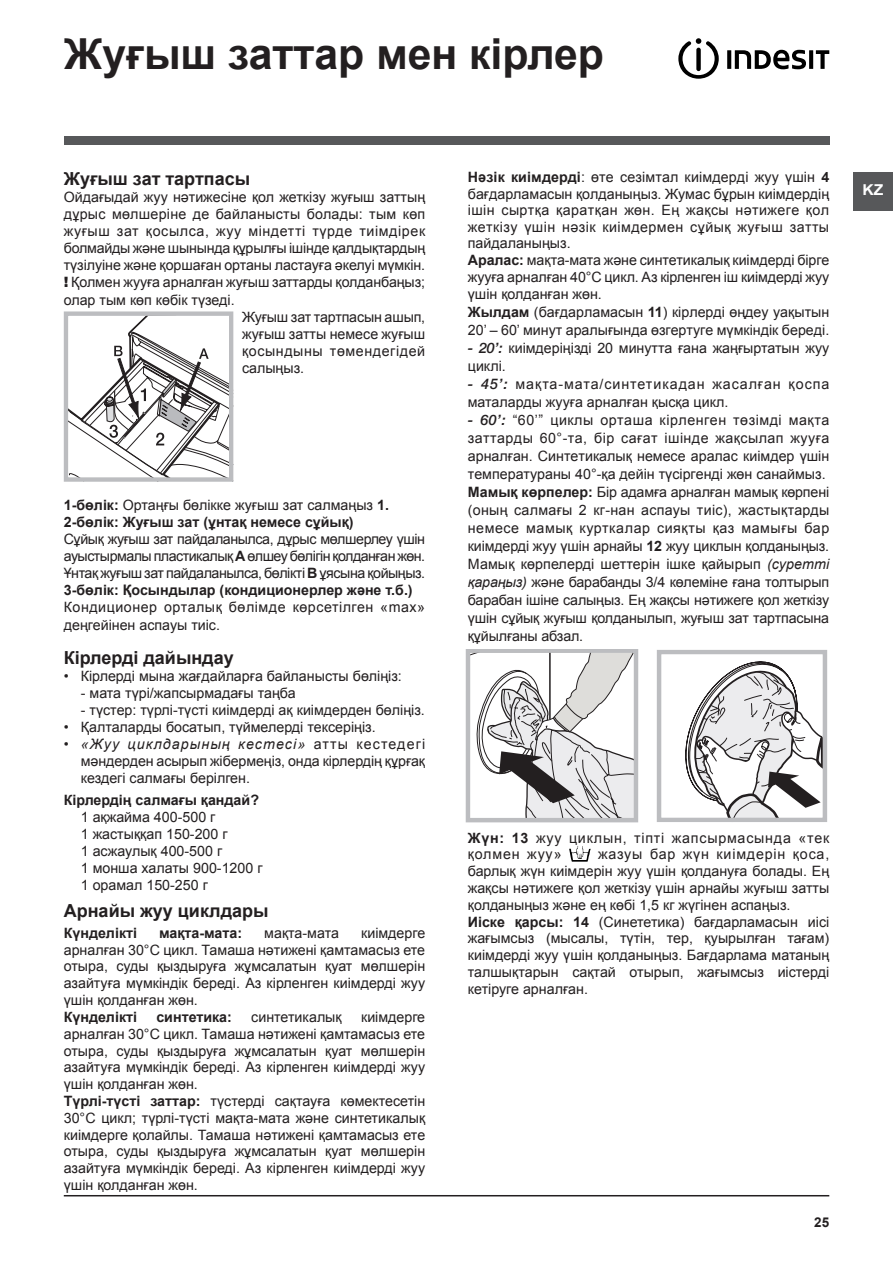
<style>
.page{position:relative;width:893px;height:1263px;background:#fff}
.page>*{position:absolute;margin:0;border:0;box-sizing:border-box;transform-origin:0 0}
.Titolo{font:700 42.75px "Arial";color:#231f20}
.titoletto{font:700 18px "Arial";color:#231f20}
.t1{font:700 15px "Arial";color:#fff;scale:1.05 1}
.Corpo_testo{font:14.25px/16.8px "Arial";color:#231f20;text-align:justify}
.titolletto_piccolo{font:700 14.25px "Arial";color:#231f20}
.Corpo_Testo_Rientro{font:14.25px/17.1px "Arial";letter-spacing:-.005em;color:#231f20;text-align:justify}
.Corpo_testo-2{font:14.25px/18px "Arial";letter-spacing:.045em;color:#231f20}
.Corpo_testo-3{font:14.25px/17.1px "Arial";letter-spacing:.035em;color:#231f20}
.Corpo_testo-4{font:14.25px/16.8px "Arial";letter-spacing:.055em;color:#231f20}
.titolletto_piccolo-2{font:14.25px "Arial";color:#231f20}
.Titolo_3{font:700 14.25px "Arial";color:#231f20}
.t2{font:700 13.5px "Arial";color:#231f20}
.s1{font-weight:900}
.s2{font-weight:700}
.s3{font-style:italic}
.s4{font-family:"Helvetica Neue";font-weight:500;font-style:italic}
</style>
<div class="page">
<hr style="left:64px;top:1195px;width:765px;height:1px;background:#231f20">
<div style="left:64px;top:136px;width:765px;height:9px;background:#57585a"></div>
<svg style="left:678px;top:38px;width:41px;height:41px"></svg>
<svg style="left:727px;top:50px;width:4px;height:19px"></svg>
<svg style="left:735px;top:50px;width:71px;height:19px"></svg>
<svg style="left:809px;top:50px;width:4px;height:19px"></svg>
<svg style="left:816px;top:50px;width:13px;height:19px"></svg>
<div style="left:853px;top:172px;width:40px;height:38px;background:#57585a"></div>
<svg style="left:569px;top:846px;width:22px;height:16px"></svg>
<svg style="left:64px;top:313px;width:170px;height:169px"></svg>
<svg style="left:466px;top:649px;width:172px;height:173px"></svg>
<svg style="left:685px;top:650px;width:143px;height:172px"></svg>
<div style="left:657px;top:650px;width:170px;height:172px;border:4px solid #bcbdc0"></div>
<p class="Titolo" style="left:64px;top:26px;width:542px">Жуғыш заттар мен кірлер</p>
<p class="titoletto" style="left:64px;top:167px;width:188px">Жуғыш зат тартпасы</p>
<p class="Corpo_testo" style="left:64px;top:189px;width:363px">Ойдағыдай жуу нәтижесіне қол жеткізу жуғыш заттың дұрыс мөлшеріне де байланысты болады: тым көп жуғыш зат қосылса, жуу міндетті түрде тиімдірек болмайды және шынында құрылғы ішінде қалдықтардың түзілуіне және қоршаған ортаны ластауға әкелуі мүмкін.</p>
<p class="Corpo_testo" style="left:64px;top:274px;width:363px"><span class="s1">!</span> Қолмен жууға арналған жуғыш заттарды қолданбаңыз; олар тым көп көбік түзеді.</p>
<p class="Corpo_testo" style="left:242px;top:308px;width:185px">Жуғыш зат тартпасын ашып, жуғыш затты немесе жуғыш қосындыны төмендегідей салыңыз.</p>
<p class="titolletto_piccolo-2" style="left:64px;top:495px;width:327px"><span class="s2">1-бөлік:</span> Ортаңғы бөлікке жуғыш зат салмаңыз <span class="s2">1.</span></p>
<p class="titolletto_piccolo" style="left:64px;top:512px;width:291px">2-бөлік: Жуғыш зат (ұнтақ немесе сұйық)</p>
<p class="Corpo_testo" style="left:64px;top:531px;width:363px">Сұйық жуғыш зат пайдаланылса, дұрыс мөлшерлеу үшін ауыстырмалы пластикалық <span class="s2">А</span> өлшеу бөлігін қолданған жөн.<br>Ұнтақ жуғыш зат пайдаланылса, бөлікті <span class="s2">B</span> ұясына қойыңыз.</p>
<p class="titolletto_piccolo" style="left:64px;top:581px;width:350px">3-бөлік: Қосындылар (кондиционерлер және т.б.)</p>
<p class="Corpo_testo-3" style="left:64px;top:599px;width:363px">Кондиционер орталық бөлімде көрсетілген «max» деңгейінен аспауы тиіс.</p>
<p class="titoletto" style="left:64px;top:645px;width:171px">Кірлерді дайындау</p>
<p class="Corpo_testo" style="left:64px;top:667px;width:340px">• Кірлерді мына жағдайларға байланысты бөліңіз:</p>
<p class="Corpo_testo" style="left:81px;top:685px;width:216px">- мата түрі/жапсырмадағы таңба</p>
<p class="Corpo_testo" style="left:81px;top:702px;width:346px">- түстер: түрлі-түсті киімдерді ақ киімдерден бөліңіз.</p>
<p class="Corpo_testo" style="left:64px;top:719px;width:313px">• Қалталарды босатып, түймелерді тексеріңіз.</p>
<p class="Corpo_Testo_Rientro" style="left:81px;top:736px;width:346px;text-indent:-17px">• <span class="s3">«Жуу циклдарының кестесі»</span> атты кестедегі мәндерден асырып жібермеңіз, онда кірлердің құрғақ кездегі салмағы берілген.</p>
<p class="Titolo_3" style="left:64px;top:790px;width:197px">Кірлердің салмағы қандай?</p>
<p class="Corpo_testo" style="left:81px;top:809px;width:136px">1 ақжайма 400-500 г</p>
<p class="Corpo_testo" style="left:81px;top:826px;width:148px">1 жастыққап 150-200 г</p>
<p class="Corpo_testo" style="left:81px;top:843px;width:143px">1 асжаулық 400-500 г</p>
<p class="Corpo_testo" style="left:81px;top:860px;width:183px">1 монша халаты 900-1200 г</p>
<p class="Corpo_testo" style="left:81px;top:877px;width:129px">1 орамал 150-250 г</p>
<p class="titoletto" style="left:64px;top:899px;width:206px">Арнайы жуу циклдары</p>
<p class="titolletto_piccolo" style="left:64px;top:923px;width:75px">Күнделікті</p>
<p class="titolletto_piccolo" style="left:159px;top:923px;width:84px">мақта-мата:</p>
<p class="Corpo_testo" style="left:264px;top:925px;width:76px">мақта-мата</p>
<p class="Corpo_testo" style="left:64px;top:925px;width:363px;text-indent:297px">киімдерге арналған 30°C цикл. Тамаша нәтижені қамтамасыз ете отыра, суды қыздыруға жұмсалатын қуат мөлшерін азайтуға мүмкіндік береді. Аз кірленген киімдерді жуу үшін қолданған жөн.</p>
<p class="titolletto_piccolo" style="left:64px;top:1007px;width:75px">Күнделікті</p>
<p class="titolletto_piccolo" style="left:156px;top:1007px;width:77px">синтетика:</p>
<p class="Corpo_testo" style="left:251px;top:1009px;width:92px">синтетикалық</p>
<p class="Corpo_testo" style="left:64px;top:1009px;width:363px;text-indent:297px">киімдерге арналған 30°C цикл. Тамаша нәтижені қамтамасыз ете отыра, суды қыздыруға жұмсалатын қуат мөлшерін азайтуға мүмкіндік береді. Аз кірленген киімдерді жуу үшін қолданған жөн.</p>
<p class="Corpo_testo" style="left:64px;top:1093px;width:363px"><span class="s2">Түрлі-түсті заттар:</span> түстерді сақтауға көмектесетін 30°C цикл; түрлі-түсті мақта-мата және синтетикалық киімдерге қолайлы. Тамаша нәтижені қамтамасыз ете отыра, суды қыздыруға жұмсалатын қуат мөлшерін азайтуға мүмкіндік береді. Аз кірленген киімдерді жуу үшін қолданған жөн.</p>
<p class="Corpo_testo" style="left:468px;top:169px;width:363px"><span class="s2">Нәзік киімдерді</span>: өте сезімтал киімдерді жуу үшін <span class="s2">4 </span>бағдарламасын қолданыңыз. Жумас бұрын киімдердің ішін сыртқа қаратқан жөн. Ең жақсы нәтижеге қол жеткізу үшін нәзік киімдермен сұйық жуғыш затты пайдаланыңыз.</p>
<p class="Corpo_testo" style="left:468px;top:252px;width:363px"><span class="s2">Аралас:</span> мақта-мата және синтетикалық киімдерді бірге жууға арналған 40°C цикл. Аз кірленген іш киімдерді жуу үшін қолданған жөн.</p>
<p class="Corpo_testo" style="left:468px;top:303px;width:363px;line-height:18px"><span class="s2">Жылдам</span> (бағдарламасын <span class="s2">11</span>) кірлерді өңдеу уақытын<br>20’ – 60’ минут аралығында өзгертуге мүмкіндік береді.</p>
<p class="Corpo_testo" style="left:468px;top:339px;width:363px;line-height:18px"><span class="s4">- 20’:</span> киімдеріңізді 20 минутта ғана жаңғыртатын жуу циклі.</p>
<p class="Corpo_testo-2" style="left:468px;top:375px;width:363px"><span class="s4">- 45’:</span> мақта-мата/синтетикадан жасалған қоспа маталарды жууға арналған қысқа цикл.</p>
<p class="Corpo_testo" style="left:468px;top:411px;width:363px;line-height:18px"><span class="s4">- 60’:</span> “60’” циклы орташа кірленген төзімді мақта заттарды 60°-та, бір сағат ішінде жақсылап жууға арналған. Синтетикалық немесе аралас киімдер үшін температураны 40°-қа дейін түсіргенді жөн санаймыз.</p>
<p class="Corpo_testo" style="left:468px;top:483px;width:363px;line-height:18px"><span class="s2">Мамық көрпелер:</span> Бір адамға арналған мамық көрпені (оның салмағы 2 кг-нан аспауы тиіс), жастықтарды немесе мамық курткалар сияқты қаз мамығы бар киімдерді жуу үшін арнайы <span class="s2">12</span> жуу циклын қолданыңыз.<br>Мамық көрпелерді шеттерін ішке қайырып <span class="s3">(суретті қараңыз)</span> және барабанды 3/4 көлеміне ғана толтырып барабан ішіне салыңыз. Ең жақсы нәтижеге қол жеткізу үшін сұйық жуғыш қолданылып, жуғыш зат тартпасына құйылғаны абзал.</p>
<p class="t1" style="left:862px;top:180px;width:21px">KZ</p>
<p class="Corpo_testo-4" style="left:468px;top:829px;width:363px"><span class="s2">Жүн: 13</span> жуу циклын, тіпті жапсырмасында «тек қолмен жуу»</p>
<p class="Corpo_testo" style="left:468px;top:846px;width:363px;text-indent:130px">жазуы бар жүн киімдерін қоса, барлық жүн киімдерін жуу үшін қолдануға болады. Ең жақсы нәтижеге қол жеткізу үшін арнайы жуғыш затты қолданыңыз және ең көбі 1,5 кг жүгінен аспаңыз.</p>
<p class="Corpo_testo" style="left:468px;top:913px;width:363px"><span class="s2">Иіске қарсы: 14</span> (Синететикa) бағдарламасын иісі жағымсыз (мысалы, түтін, тер, қуырылған тағам) киімдерді жуу үшін қолданыңыз. Бағдарлама матаның талшықтарын сақтай отырып, жағымсыз иістерді кетіруге арналған.</p>
<p class="t2" style="left:814px;top:1214px;width:17px">25</p>
</div>
